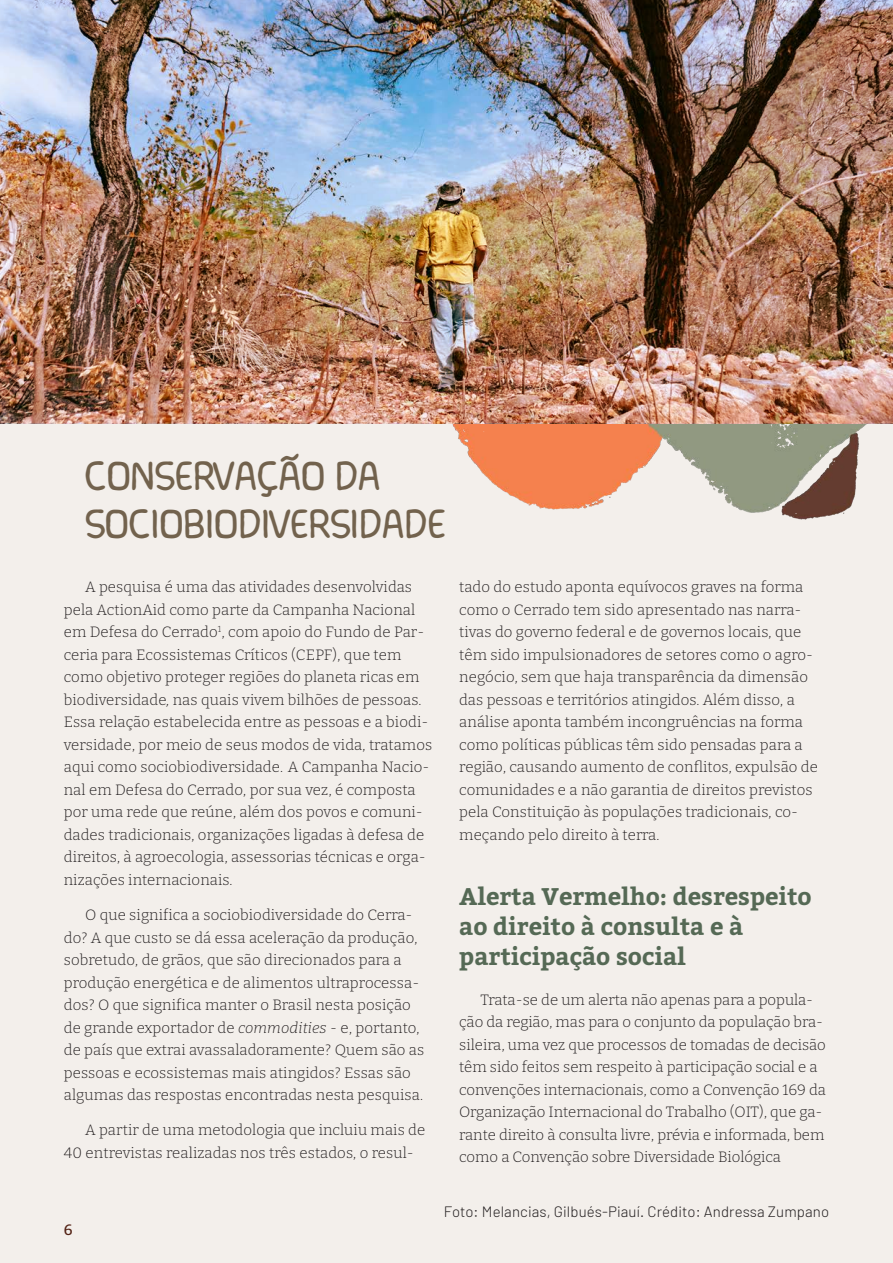
<style>
.page{position:relative;width:893px;height:1263px;background:#f3efeb}
.page>*{position:absolute;margin:0;border:0;box-sizing:border-box;transform-origin:0 0}
.TIT-peso1{font:40.5px/48.6px "Murundum ribeirinha";letter-spacing:.01em;color:#72624d}
.TIT-peso2{font:700 24px/30px "Bitter";color:#556955}
.TXT-corrido{font:300 15px/22.5px "Bitter";letter-spacing:.01em;color:#231f20}
.Legenda{font:300 15px "Barlow";letter-spacing:.01em;color:#231f20}
.t1{font:500 15px "Bitter";color:#532215}
.s1{font-style:italic}
</style>
<div class="page">
<img style="left:428px;top:423px;width:465px;height:97px">
<img style="left:0;top:0;width:893px;height:423px">
<p class="TIT-peso1" style="left:85px;top:453px;width:363px">CONSERVAÇÃO DA<br>SOCIOBIODIVERSIDADE</p>
<p class="TXT-corrido" style="left:64px;top:575px;width:370px;text-indent:21px">A pesquisa é uma das atividades desenvolvidas pela ActionAid como parte da Campanha Nacional em Defesa do Cerrado<sup>1</sup>, com apoio do Fundo de Par&shy;ceria para Ecossistemas Críticos (CEPF), que tem como objetivo proteger regiões do planeta ricas em biodiversidade<span class="s1">,</span> nas quais vivem bilhões de pessoas.<br>Essa relação estabelecida entre as pessoas e a biodi&shy;versidade, por meio de seus modos de vida, tratamos aqui como sociobiodiversidade. A Campanha Nacio&shy;nal em Defesa do Cerrado, por sua vez, é composta por uma rede que reúne, além dos povos e comuni&shy;dades tradicionais, organizações ligadas à defesa de direitos, à agroecologia, assessorias técnicas e orga&shy;nizações internacionais.</p>
<p class="TXT-corrido" style="left:64px;top:903px;width:362px;text-indent:21px">O que significa a sociobiodiversidade do Cerra&shy;do? A que custo se dá essa aceleração da produção, sobretudo, de grãos, que são direcionados para a produção energética e de alimentos ultraprocessa&shy;dos? O que significa manter o Brasil nesta posição de grande exportador de <span class="s1">commodities</span> - e, portanto, de país que extrai avassaladoramente? Quem são as pessoas e ecossistemas mais atingidos? Essas são algumas das respostas encontradas nesta pesquisa.</p>
<p class="TXT-corrido" style="left:64px;top:1118px;width:363px;text-indent:21px">A partir de uma metodologia que incluiu mais de<br>40 entrevistas realizadas nos três estados, o resul-</p>
<p class="TXT-corrido" style="left:459px;top:575px;width:360px">tado do estudo aponta equívocos graves na forma como o Cerrado tem sido apresentado nas narra&shy;tivas do governo federal e de governos locais, que têm sido impulsionadores de setores como o agro&shy;negócio, sem que haja transparência da dimensão das pessoas e territórios atingidos. Além disso, a análise aponta também incongruências na forma como políticas públicas têm sido pensadas para a região, causando aumento de conflitos, expulsão de comunidades e a não garantia de direitos previstos pela Constituição às populações tradicionais, co&shy;meçando pelo direito à terra.</p>
<p class="TIT-peso2" style="left:459px;top:882px;width:354px">Alerta Vermelho: desrespeito ao direito à consulta e à participação social</p>
<p class="TXT-corrido" style="left:459px;top:988px;width:368px;text-indent:21px">Trata-se de um alerta não apenas para a popula&shy;ção da região, mas para o conjunto da população bra&shy;sileira, uma vez que processos de tomadas de decisão têm sido feitos sem respeito à participação social e a convenções internacionais, como a Convenção 169 da Organização Internacional do Trabalho (OIT), que ga&shy;rante direito à consulta livre, prévia e informada, bem como a Convenção sobre Diversidade Biológica</p>
<p class="t1" style="left:64px;top:1220px;width:10px">6</p>
<p class="Legenda" style="left:444px;top:1203px;width:387px">Foto: Melancias, Gilbués-Piauí. Crédito: Andressa Zumpano</p>
</div>
